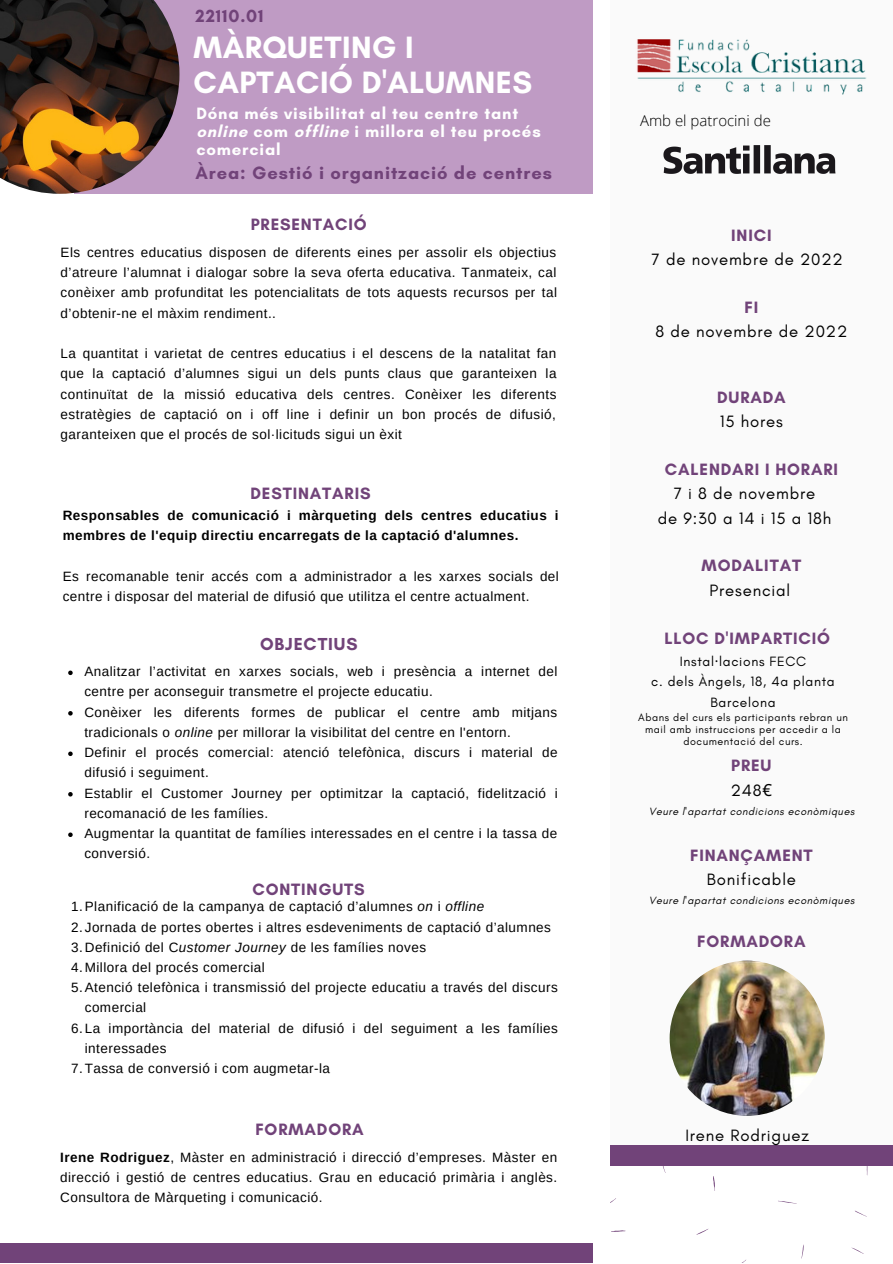
<style>
.page{position:relative;width:893px;height:1264px;background:#fff}
.page>*{position:absolute;margin:0;border:0;box-sizing:border-box;transform-origin:0 0}
.t1{font:700 31.35px/34.8px "Glacial Indifference";letter-spacing:.01em;color:#fff}
.t2{font:700 18.15px "Glacial Indifference";letter-spacing:.05em;color:#714379}
.t3{font:700 18px "Glacial Indifference";letter-spacing:.05em;color:#714379}
.t4{font:700 17.7px "Glacial Indifference";letter-spacing:.05em;color:#714379}
.t5{font:700 16.8px "Glacial Indifference";letter-spacing:.05em;color:#714379}
.t6{font:16.8px/24.8px "Glacial Indifference";letter-spacing:.05em;color:#000;text-align:center}
.t7{font:700 16.8px/18px "Glacial Indifference";letter-spacing:.05em;color:#fff}
.t8{font:16.65px "Glacial Indifference";letter-spacing:.05em;color:#000}
.t9{font:300 15px "Open Sans";color:#000}
.t10{font:13.8px/20.5px "Glacial Indifference";letter-spacing:.05em;color:#000;text-align:center}
.t11{font:13.5px/20.2px "Arimo";letter-spacing:.035em;color:#000;text-align:justify}
.t12{font:700 13.5px/20.2px "Arimo";letter-spacing:.035em;color:#000}
.t13{font:10.8px/11.7px "Glacial Indifference";letter-spacing:.05em;color:#000;text-align:center}
.t14{font:italic 10.8px "Glacial Indifference";letter-spacing:.05em;color:#000}
.s1{font-style:italic}
.s2{font-weight:700}
.s3{font-family:"Noto Sans"}
</style>
<div class="page">
<div style="left:610px;top:0;width:282px;height:1145px;background:#fafafa"></div>
<svg style="left:713px;top:1176px;width:2px;height:14px"></svg>
<svg style="left:659px;top:1165px;width:6px;height:7px"></svg>
<svg style="left:778px;top:1200px;width:15px;height:3px"></svg>
<svg style="left:697px;top:1229px;width:11px;height:5px"></svg>
<svg style="left:801px;top:1247px;width:2px;height:11px"></svg>
<svg style="left:855px;top:1210px;width:11px;height:6px"></svg>
<svg style="left:851px;top:1247px;width:12px;height:6px"></svg>
<div style="left:610px;top:1145px;width:282px;height:20px;background:#714379"></div>
<img style="left:669px;top:960px;width:155px;height:155px;border-radius:50%">
<img style="left:637px;top:39px;width:230px;height:56px">
<div style="left:0;top:1243px;width:592px;height:19px;background:#714379"></div>
<div style="left:74px;top:0;width:518px;height:193px;background:#bf9bc4"></div>
<img style="left:0;top:0;width:179px;height:194px">
<img style="left:663px;top:145px;width:173px;height:29px">
<svg style="left:68px;top:670px;width:5px;height:5px"></svg>
<svg style="left:68px;top:711px;width:5px;height:4px"></svg>
<svg style="left:68px;top:751px;width:5px;height:5px"></svg>
<svg style="left:68px;top:792px;width:5px;height:4px"></svg>
<svg style="left:68px;top:832px;width:5px;height:5px"></svg>
<h3 class="t3" style="left:195px;top:5px;width:70px">22110.01</h3>
<h1 class="t1" style="left:193px;top:30px;width:340px">MÀRQUETING I<br>CAPTACIÓ D'ALUMNES</h1>
<p class="t7" style="left:196px;top:104px;width:346px">Dóna més visibilitat al teu centre tant online com offline i millora el teu procés comercial</p>
<h2 class="t2" style="left:195px;top:162px;width:358px">Àrea: Gestió i organització de centres</h2>
<p class="t5" style="left:251px;top:214px;width:117px">PRESENTACIÓ</p>
<p class="t11" style="left:61px;top:242px;width:498px">Els centres educatius disposen de diferents eines per assolir els objectius d’atreure l’alumnat i dialogar sobre la seva oferta educativa. Tanmateix, cal conèixer amb profunditat les potencialitats de tots aquests recursos per tal d’obtenir-ne el màxim rendiment..</p>
<p class="t11" style="left:61px;top:343px;width:497px">La quantitat i varietat de centres educatius i el descens de la natalitat fan que la captació d’alumnes sigui un dels punts claus que garanteixen la continuïtat de la missió educativa dels centres. Conèixer les diferents estratègies de captació on i off line i definir un bon procés de difusió, garanteixen que el procés de sol·licituds sigui un èxit</p>
<p class="t5" style="left:250px;top:483px;width:122px">DESTINATARIS</p>
<p class="t12" style="left:63px;top:505px;width:497px">Responsables de comunicació i màrqueting dels centres educatius i membres de l'equip directiu encarregats de la captació d'alumnes.</p>
<p class="t11" style="left:63px;top:565px;width:497px">Es recomanable tenir accés com a administrador a les xarxes socials del centre i disposar del material de difusió que utilitza el centre actualment.</p>
<h3 class="t4" style="left:260px;top:633px;width:99px">OBJECTIUS</h3>
<p class="t11" style="left:84px;top:661px;width:475px;text-align:left">Analitzar l’activitat en xarxes socials, web i presència a internet del centre per aconseguir transmetre el projecte educatiu.<br>Conèixer les diferents formes de publicar el centre amb mitjans tradicionals o <span class="s1">online</span> per millorar la visibilitat del centre en l'entorn.<br>Definir el procés comercial: atenció telefònica, discurs i material de difusió i seguiment.<br>Establir el Customer Journey per optimitzar la captació, fidelització i recomanació de les famílies.<br>Augmentar la quantitat de famílies interessades en el centre i la tassa de conversió.</p>
<p class="t5" style="left:252px;top:879px;width:114px">CONTINGUTS</p>
<p class="t11" style="left:71px;top:896px;width:414px">1.Planificació de la campanya de captació d’alumnes <span class="s1">on</span> i <span class="s1">offline</span></p>
<p class="t11" style="left:71px;top:916px;width:481px">2.Jornada de portes obertes i altres esdeveniments de captació d’alumnes</p>
<p class="t11" style="left:71px;top:936px;width:356px">3.Definició del C<span class="s1">ustomer Journey</span> de les famílies noves</p>
<p class="t11" style="left:71px;top:957px;width:195px">4.Millora del procés comercial</p>
<p class="t11" style="left:71px;top:977px;width:488px">5.Atenció telefònica i transmissió del projecte educatiu a través del discurs</p>
<p class="t11" style="left:85px;top:997px;width:63px">comercial</p>
<p class="t11" style="left:71px;top:1017px;width:488px">6.La importància del material de difusió i del seguiment a les famílies</p>
<p class="t11" style="left:85px;top:1038px;width:83px">interessades</p>
<p class="t11" style="left:71px;top:1058px;width:260px">7.Tassa de conversió i com augmetar-la</p>
<p class="t5" style="left:255px;top:1118px;width:110px">FORMADORA</p>
<p class="t11" style="left:60px;top:1147px;width:498px"><span class="s2">Irene Rodriguez</span>, Màster en administració i direcció d’empreses. Màster en direcció i gestió de centres educatius. Grau en educació primària i anglès.<br>Consultora de Màrqueting i comunicació.</p>
<p class="t9" style="left:640px;top:110px;width:132px">Amb el patrocini de</p>
<p class="t5" style="left:731px;top:225px;width:42px">INICI</p>
<p class="t6" style="left:651px;top:247px;width:193px">7 de novembre de 2022</p>
<p class="t5" style="left:744px;top:297px;width:15px">FI</p>
<p class="t6" style="left:655px;top:319px;width:193px">8 de novembre de 2022</p>
<p class="t5" style="left:717px;top:386px;width:70px">DURADA</p>
<p class="t6" style="left:719px;top:409px;width:65px">15 hores</p>
<p class="t5" style="left:665px;top:458px;width:174px">CALENDARI I HORARI</p>
<p class="t6" style="left:657px;top:481px;width:175px">7 i 8 de novembre<br>de 9:30 a 14 i 15 a 18h</p>
<p class="t5" style="left:701px;top:555px;width:101px">MODALITAT</p>
<p class="t6" style="left:709px;top:578px;width:82px">Presencial</p>
<p class="t5" style="left:664px;top:627px;width:167px">LLOC D'IMPARTICIÓ</p>
<p class="t10" style="left:651px;top:650px;width:185px">Instal<span class="s3">·</span>lacions FECC<br>c. dels Àngels, 18, 4a planta<br>Barcelona</p>
<p class="t13" style="left:638px;top:711px;width:211px">Abans del curs els participants rebran un mail amb instruccions per accedir a la documentació del curs.</p>
<p class="t5" style="left:731px;top:755px;width:42px">PREU</p>
<p class="t8" style="left:730px;top:780px;width:43px">248<span class="s3">€</span></p>
<p class="t14" style="left:648px;top:804px;width:207px">Veure l'apartat condicions econòmiques</p>
<p class="t5" style="left:690px;top:844px;width:124px">FINANÇAMENT</p>
<p class="t8" style="left:706px;top:869px;width:91px">Bonificable</p>
<p class="t14" style="left:648px;top:893px;width:207px">Veure l'apartat condicions econòmiques</p>
<p class="t5" style="left:697px;top:931px;width:110px">FORMADORA</p>
<p class="t6" style="left:685px;top:1122px;width:125px">Irene Rodriguez</p>
</div>
